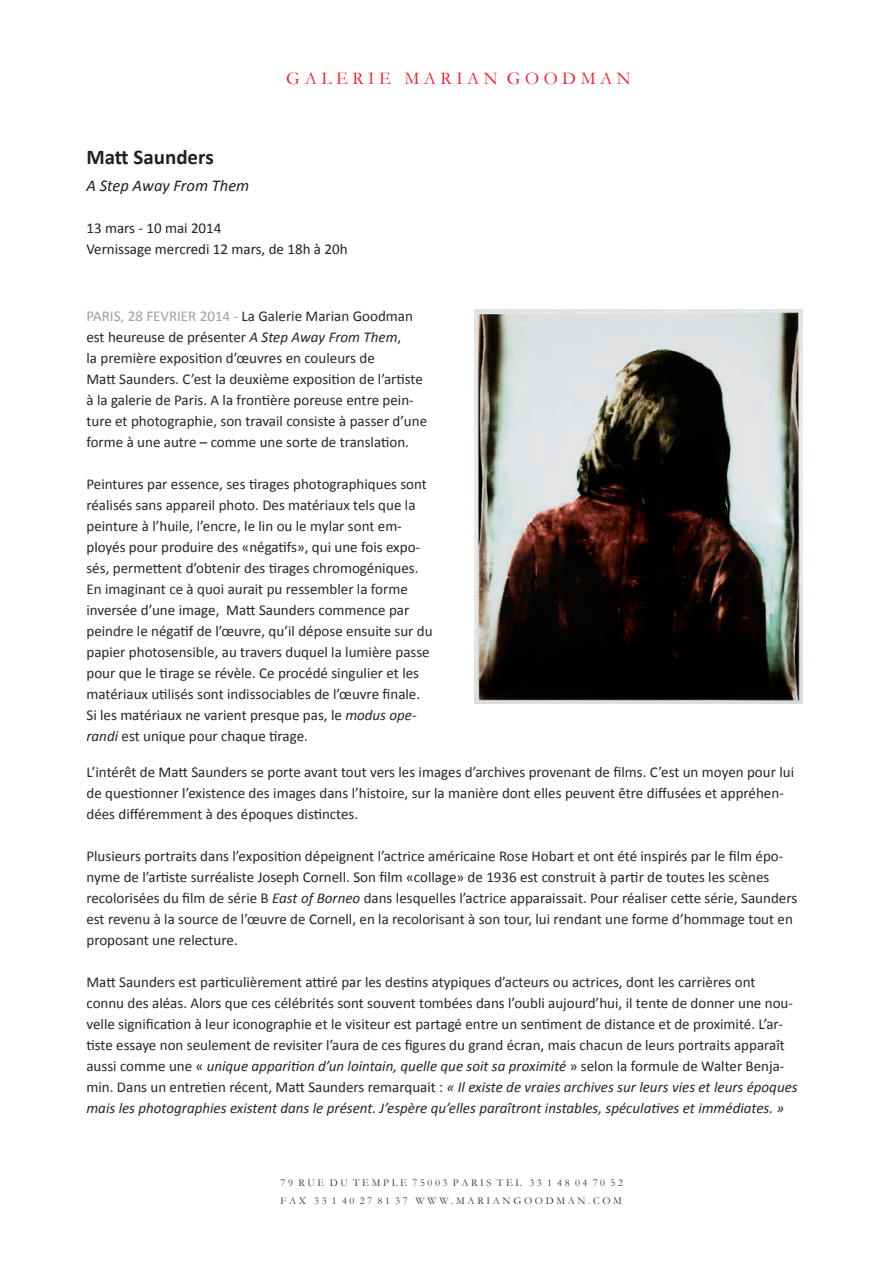
<style>
.page{position:relative;width:893px;height:1263px;background:#fff}
.page>*{position:absolute;margin:0;border:0;box-sizing:border-box;transform-origin:0 0}
.t1{font:700 21px "Calibri";color:#231f20}
.t2{font:18px "Garamond";color:#ee1b2b}
.t3{font:italic 16.5px "Calibri";color:#231f20}
.t4{font:15px/21px "Calibri";color:#282526}
.t5{font:15px/21px "Calibri";color:#231f20}
.t6{font:10.5px/18px "Garamond";color:#373738}
.s1{color:#9d9fa2}
.s2{font-style:italic}
</style>
<div class="page">
<img style="left:475px;top:309px;width:327px;height:395px">
<p class="t2" style="left:286px;top:66px;width:346px">G A L E R I E M A R I A N G O O D M A N</p>
<p class="t1" style="left:86px;top:144px;width:129px">Matt Saunders</p>
<p class="t3" style="left:86px;top:175px;width:164px">A Step Away From Them</p>
<p class="t5" style="left:86px;top:216px;width:263px">13 mars - 10 mai 2014<br>Vernissage mercredi 12 mars, de 18h à 20h</p>
<p class="t4" style="left:86px;top:304px;width:342px"><span class="s1">Paris, 28 FEVRI ER 2014 -</span> La Galerie Marian Goodman est heureuse de présenter <span class="s2">A Step Away From Them</span>,<br>la première exposition d’œuvres en couleurs de<br>Matt Saunders. C’est la deuxième exposition de l’artiste à la galerie de Paris. A la frontière poreuse entre pein&shy;ture et photographie, son travail consiste à passer d’une forme à une autre – comme une sorte de translation.</p>
<p class="t4" style="left:86px;top:472px;width:348px">Peintures par essence, ses tirages photographiques sont réalisés sans appareil photo. Des matériaux tels que la peinture à l’huile, l’encre, le lin ou le mylar sont em&shy;ployés pour produire des «négatifs», qui une fois expo&shy;sés, permettent d’obtenir des tirages chromogéniques.<br>En imaginant ce à quoi aurait pu ressembler la forme inversée d’une image, Matt Saunders commence par peindre le négatif de l’œuvre, qu’il dépose ensuite sur du papier photosensible, au travers duquel la lumière passe pour que le tirage se révèle. Ce procédé singulier et les matériaux utilisés sont indissociables de l’œuvre finale.<br>Si les matériaux ne varient presque pas, le <span class="s2">modus ope&shy;randi</span> est unique pour chaque tirage.</p>
<p class="t4" style="left:86px;top:760px;width:709px">L’intérêt de Matt Saunders se porte avant tout vers les images d’archives provenant de films. C’est un moyen pour lui de questionner l’existence des images dans l’histoire, sur la manière dont elles peuvent être diffusées et appréhen&shy;dées différemment à des époques distinctes.</p>
<p class="t4" style="left:86px;top:844px;width:712px">Plusieurs portraits dans l’exposition dépeignent l’actrice américaine Rose Hobart et ont été inspirés par le film épo&shy;nyme de l’artiste surréaliste Joseph Cornell. Son film «collage» de 1936 est construit à partir de toutes les scènes recolorisées du film de série B <span class="s2">East of Borneo</span> dans lesquelles l’actrice apparaissait. Pour réaliser cette série, Saunders est revenu à la source de l’œuvre de Cornell, en la recolorisant à son tour, lui rendant une forme d’hommage tout en proposant une relecture.</p>
<p class="t4" style="left:86px;top:970px;width:713px">Matt Saunders est particulièrement attiré par les destins atypiques d’acteurs ou actrices, dont les carrières ont<br>connu des aléas. Alors que ces célébrités sont souvent tombées dans l’oubli aujourd’hui, il tente de donner une nou&shy;velle signification à leur iconographie et le visiteur est partagé entre un sentiment de distance et de proximité. L’ar&shy;tiste essaye non seulement de revisiter l’aura de ces figures du grand écran, mais chacun de leurs portraits apparaît aussi comme une « <span class="s2">unique apparition d’un lointain, quelle que soit sa proximité</span> » selon la formule de Walter Benja&shy;min. Dans un entretien récent, Matt Saunders remarquait : <span class="s2">« Il existe de vraies archives sur leurs vies et leurs époques mais les photographies existent dans le présent. J’espère qu’elles paraîtront instables, spéculatives et immédiates. »</span></p>
<p class="t6" style="left:281px;top:1173px;width:344px">7 9 R U E D U T E M P L E 7 5 0 0 3 P A R I S T E L 3 3 1 4 8 0 4 7 0 5 2<br>F A X 3 3 1 4 0 2 7 8 1 3 7 W W W . M A R I A N G O O D M A N . C O M</p>
</div>
